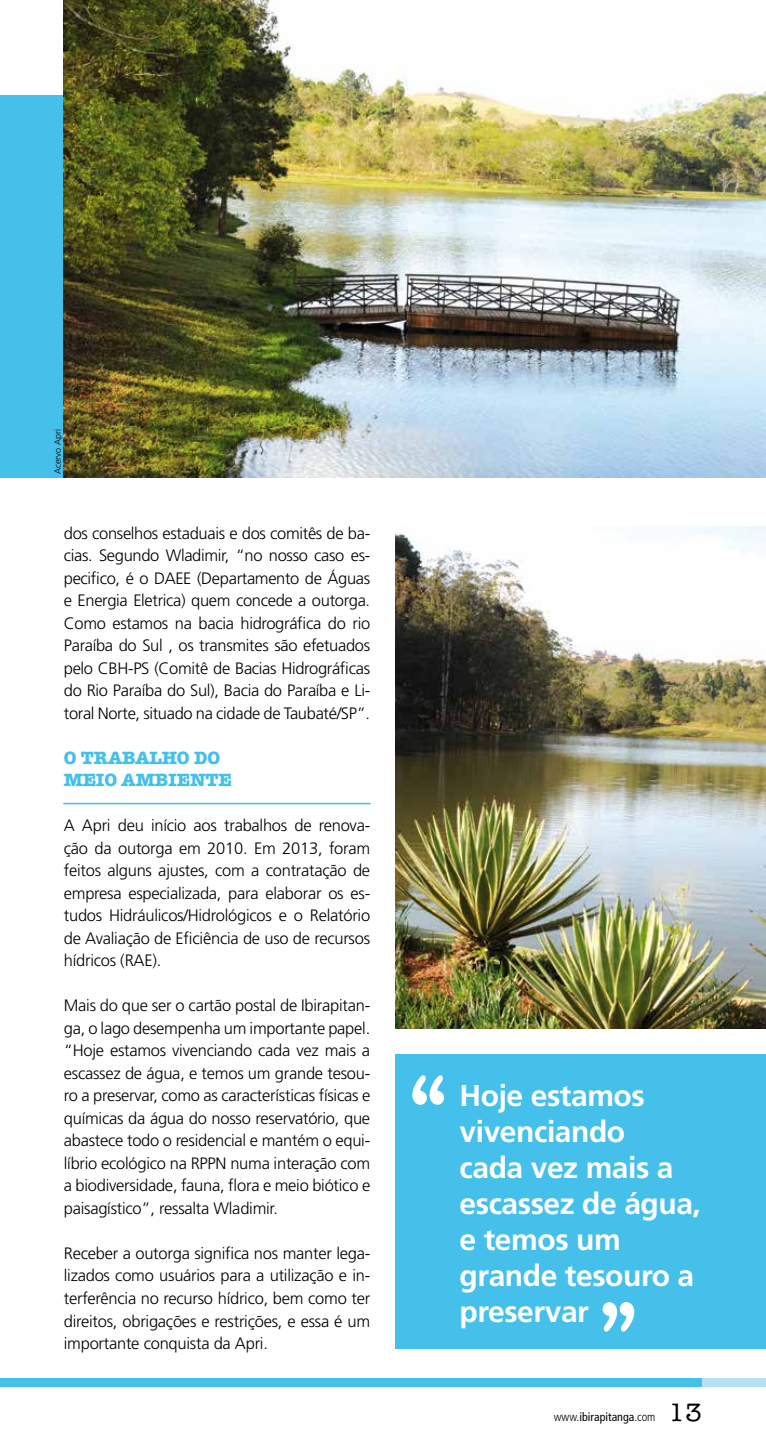
<style>
.page{position:relative;width:766px;height:1446px;background:#fff}
.page>*{position:absolute;margin:0;border:0;box-sizing:border-box;transform-origin:0 0}
.t1{font:700 67.5px "American Typewriter Std";color:#fff}
.t2{font:700 30px/36px "Frutiger LT Std";letter-spacing:-.015em;color:#fff}
.t3{font:700 18px/22.5px "American Typewriter Std";color:#45c0eb}
.t4{font:300 16.5px/22.5px "Frutiger LT Std";letter-spacing:-.015em;color:#000;text-align:justify}
.t5{font:condensed 12px "Frutiger LT Std";color:#000}
.t6{font:300 9px "Frutiger LT Std";color:#000}
.s1{font-weight:300}
.s2{font-family:"American Typewriter Std";font-weight:500;font-stretch:normal;font-size:25.5px}
</style>
<div class="page">
<div style="left:0;top:95px;width:765px;height:382px;background:#45c0eb"></div>
<div style="left:0;top:1378px;width:702px;height:9px;background:#45c0eb"></div>
<div style="left:702px;top:1378px;width:63px;height:9px;background:#b6e2f6"></div>
<img style="left:64px;top:0;width:701px;height:477px">
<img style="left:395px;top:526px;width:370px;height:503px">
<div style="left:395px;top:1054px;width:370px;height:294px;background:#45c0eb"></div>
<hr style="left:64px;top:803px;width:306px;height:1px;background:#45c0eb">
<p class="t6" style="left:53px;top:474px;width:47px;rotate:-90deg">Acervo Apri</p>
<p class="t4" style="left:64px;top:522px;width:308px">dos conselhos estaduais e dos comitês de ba&shy;cias. Segundo Wladimir, “no nosso caso es&shy;pecifico, é o DAEE (Departamento de Águas e Energia Eletrica) quem concede a outorga.<br>Como estamos na bacia hidrográfica do rio Paraíba do Sul , os transmites são efetuados pelo CBH-PS (Comitê de Bacias Hidrográficas do Rio Paraíba do Sul), Bacia do Paraíba e Li&shy;toral Norte, situado na cidade de Taubaté/SP”.</p>
<p class="t3" style="left:64px;top:746px;width:169px">O TRABALHO DO<br>MEIO AMBIENTE</p>
<p class="t4" style="left:64px;top:814px;width:308px">A Apri deu início aos trabalhos de renova&shy;ção da outorga em 2010. Em 2013, foram feitos alguns ajustes, com a contratação de empresa especializada, para elaborar os es&shy;tudos Hidráulicos/Hidrológicos e o Relatório de Avaliação de Eficiência de uso de recursos hídricos (RAE).</p>
<p class="t4" style="left:64px;top:994px;width:308px">Mais do que ser o cartão postal de Ibirapitan&shy;ga, o lago desempenha um importante papel. “Hoje estamos vivenciando cada vez mais a escassez de água, e temos um grande tesou&shy;ro a preservar, como as características físicas e químicas da água do nosso reservatório, que abastece todo o residencial e mantém o equi&shy;líbrio ecológico na RPPN numa interação com a biodiversidade, fauna, flora e meio biótico e paisagístico”, ressalta Wladimir.</p>
<p class="t4" style="left:64px;top:1242px;width:308px">Receber a outorga significa nos manter lega&shy;lizados como usuários para a utilização e in&shy;terferência no recurso hídrico, bem como ter direitos, obrigações e restrições, e essa é um importante conquista da Apri.</p>
<h1 class="t1" style="left:409px;top:1060px;width:39px">“</h1>
<h2 class="t2" style="left:459px;top:1077px;width:243px">H oje estamos vivenciando<br>cada vez mais a escassez de água, e temos um grande tesouro a preservar</h2>
<h1 class="t1" style="left:636px;top:1347px;width:39px;rotate:-180deg">“</h1>
<p class="t5" style="left:553px;top:1410px;width:150px"><span class="s1">www.</span>ibirapitanga<span class="s1">.com</span> <span class="s2">13</span></p>
</div>
